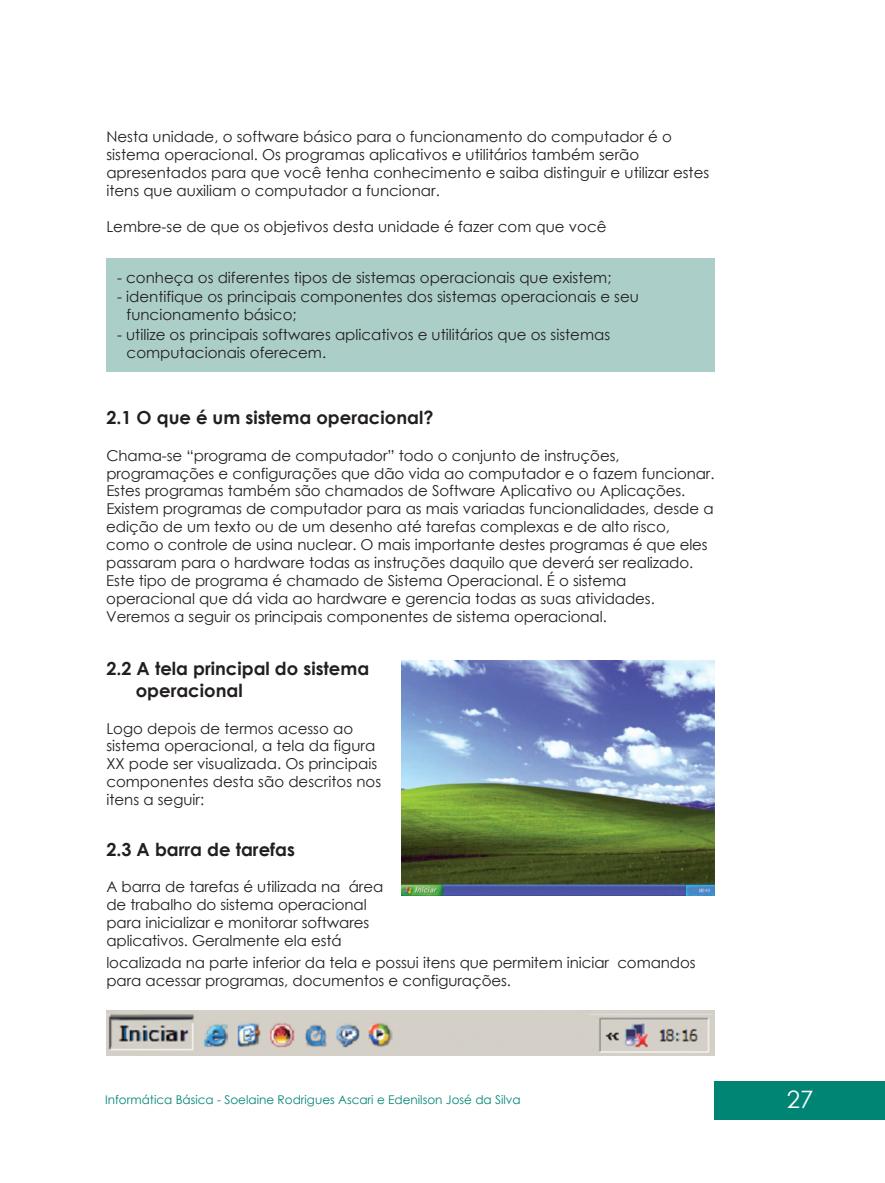
<style>
.page{position:relative;width:885px;height:1183px;background:#fff}
.page>*{position:absolute;margin:0;border:0;box-sizing:border-box;transform-origin:0 0}
.t1{font:24px "Century Gothic";color:#fff}
.t2{font:700 18px/21.8px "Century Gothic";color:#231f20}
.t3{font:15px/17.9px "Century Gothic";letter-spacing:-.005em;color:#231f20}
.t4{font:12px "Century Gothic";color:#008575}
</style>
<div class="page">
<div style="left:106px;top:259px;width:608px;height:113px;background:#accec9"></div>
<div style="left:714px;top:1080px;width:170px;height:38px;background:#008575"></div>
<img style="left:401px;top:660px;width:313px;height:235px">
<img style="left:107px;top:1010px;width:608px;height:44px">
<p class="t3" style="left:106px;top:129px;width:604px">Nesta unidade, o software básico para o funcionamento do computador é o sistema operacional. Os programas aplicativos e utilitários também serão apresentados para que você tenha conhecimento e saiba distinguir e utilizar estes itens que auxiliam o computador a funcionar.</p>
<p class="t3" style="left:106px;top:218px;width:501px">Lembre-se de que os objetivos desta unidade é fazer com que você</p>
<p class="t3" style="left:117px;top:270px;width:496px">- conheça os diferentes tipos de sistemas operacionais que existem;</p>
<p class="t3" style="left:127px;top:289px;width:513px;text-indent:-10px">- identifique os principais componentes dos sistemas operacionais e seu funcionamento básico;</p>
<p class="t3" style="left:127px;top:327px;width:485px;text-indent:-10px">- utilize os principais softwares aplicativos e utilitários que os sistemas computacionais oferecem.</p>
<p class="t2" style="left:106px;top:408px;width:328px">2.1 O que é um sistema operacional?</p>
<p class="t3" style="left:106px;top:447px;width:609px">Chama-se “programa de computador” todo o conjunto de instruções, programações e configurações que dão vida ao computador e o fazem funcionar.<br>Estes programas também são chamados de Software Aplicativo ou Aplicações.<br>Existem programas de computador para as mais variadas funcionalidades, desde a edição de um texto ou de um desenho até tarefas complexas e de alto risco, como o controle de usina nuclear. O mais importante destes programas é que eles passaram para o hardware todas as instruções daquilo que deverá ser realizado.<br>Este tipo de programa é chamado de Sistema Operacional. É o sistema operacional que dá vida ao hardware e gerencia todas as suas atividades.<br>Veremos a seguir os principais componentes de sistema operacional.</p>
<p class="t2" style="left:136px;top:659px;width:235px;text-indent:-29px">2.2 A tela principal do sistema operacional</p>
<p class="t3" style="left:106px;top:720px;width:276px">Logo depois de termos acesso ao sistema operacional, a tela da figura<br>XX pode ser visualizada. Os principais componentes desta são descritos nos itens a seguir:</p>
<p class="t2" style="left:106px;top:839px;width:190px">2.3 A barra de tarefas</p>
<p class="t3" style="left:106px;top:878px;width:278px">A barra de tarefas é utilizada na área de trabalho do sistema operacional para inicializar e monitorar softwares aplicativos. Geralmente ela está</p>
<p class="t3" style="left:106px;top:954px;width:590px">localizada na parte inferior da tela e possui itens que permitem iniciar comandos para acessar programas, documentos e configurações.</p>
<p class="t4" style="left:105px;top:1094px;width:417px">Informática Básica - Soelaine Rodrigues Ascari e Edenilson José da Silva</p>
<h1 class="t1" style="left:786px;top:1090px;width:28px">27</h1>
</div>
